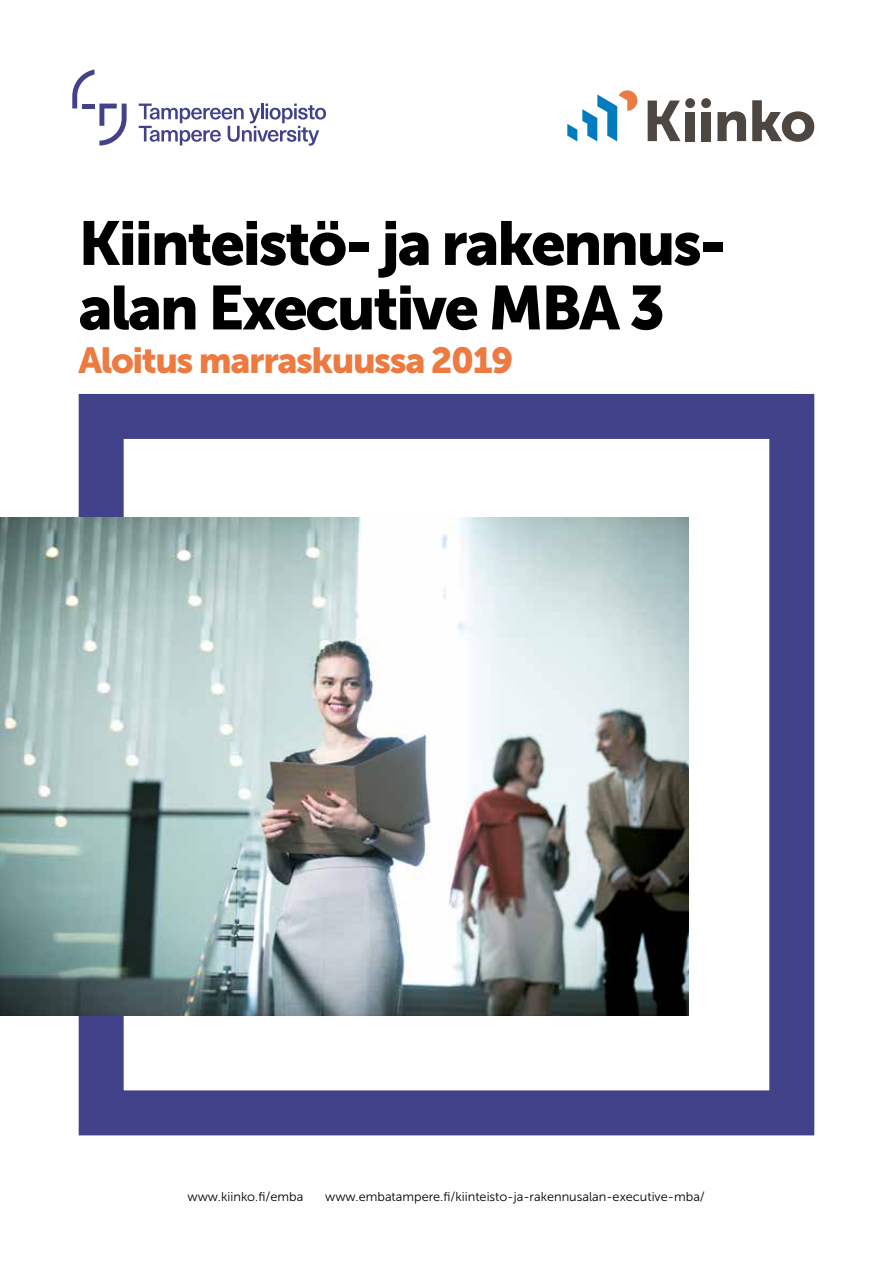
<style>
.page{position:relative;width:893px;height:1263px;background:#fff}
.page>*{position:absolute;margin:0;border:0;box-sizing:border-box;transform-origin:0 0}
.t1{font:61.5px/64.5px "Museo Sans 900";letter-spacing:-.04em;color:#000}
.t2{font:36px "Museo Sans 900";letter-spacing:-.04em;color:#ec7a41}
.t3{font:12.75px "Museo Sans 300";color:#000}
</style>
<div class="page">
<div style="left:79px;top:394px;width:735px;height:741px;border:45px solid #42428b"></div>
<svg style="left:72px;top:69px;width:55px;height:77px"></svg>
<svg style="left:139px;top:104px;width:187px;height:42px"></svg>
<img style="left:0;top:517px;width:689px;height:498px">
<svg style="left:717px;top:111px;width:29px;height:30px"></svg>
<svg style="left:567px;top:90px;width:70px;height:51px"></svg>
<svg style="left:752px;top:101px;width:62px;height:41px"></svg>
<div style="left:701px;top:98px;width:10px;height:10px;background:#4d4641;border-radius:50%"></div>
<div style="left:701px;top:112px;width:10px;height:29px;background:#4d4641"></div>
<div style="left:685px;top:98px;width:10px;height:10px;background:#4d4641;border-radius:50%"></div>
<div style="left:686px;top:112px;width:9px;height:29px;background:#4d4641"></div>
<svg style="left:648px;top:101px;width:32px;height:40px"></svg>
<h1 class="t1" style="left:78px;top:211px;width:642px">Kiinteistö- ja rakennus&shy;alan Executive MBA 3</h1>
<h2 class="t2" style="left:78px;top:340px;width:437px">Aloitus marraskuussa 2019</h2>
<p class="t3" style="left:188px;top:1190px;width:117px">www.kiinko.fi/emba</p>
<p class="t3" style="left:325px;top:1190px;width:381px">www.embatampere.fi/kiinteisto-ja-rakennusalan-executive-mba/</p>
</div>
